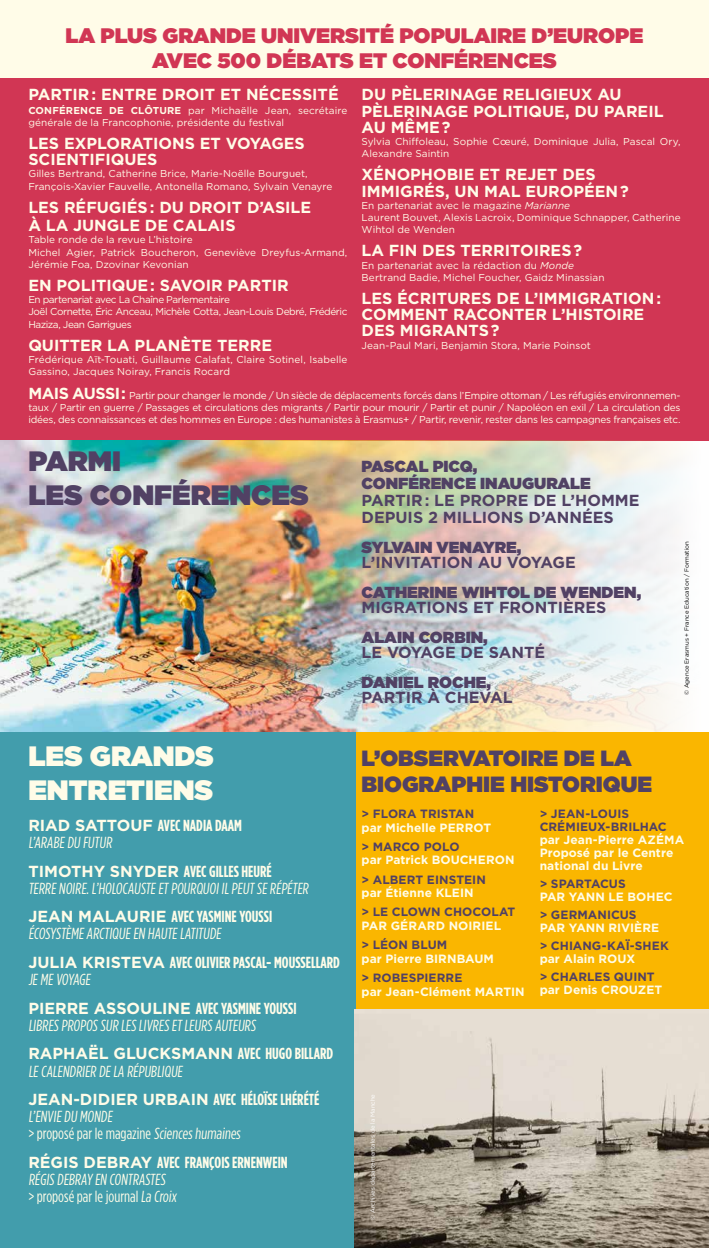
<style>
.page{position:relative;width:709px;height:1248px;background:#fff}
.page>*{position:absolute;margin:0;border:0;box-sizing:border-box;transform-origin:0 0}
.t1{font:900 28px/33.6px "Gotham HTF";color:#514164}
.t2{font:900 28px/33.6px "Gotham HTF";color:#fffce8}
.t3{font:900 22px/26.4px "Gotham HTF";color:#514164}
.t4{font:900 21px/25.2px "Gotham HTF";color:#d13654;text-align:center}
.t5{font:condensed 16px/17.2px "Gotham HTF";color:#fffce8}
.t6{font:700 16px/16.2px "Gotham HTF";color:#fffce8}
.t7{font:700 16px/17px "Gotham HTF";color:#514164}
.t8{font:900 16px/17px "Gotham HTF";color:#514164}
.t9{font:700 condensed 16px/17.2px "Gotham HTF";color:#fffce8}
.t10{font:700 12px/13px "Gotham HTF";letter-spacing:.005em;color:#fffce8}
.t11{font:700 12px/13px "Gotham HTF";letter-spacing:.005em;color:#514164}
.t12{font:10px/12.2px "Gotham";letter-spacing:.005em;color:#fffce8}
.t13{font:10px/12.2px "Gotham";letter-spacing:-.04em;color:#fffce8}
.t14{font:6px "Gotham HTF";color:#000}
.t15{font:6px "Gotham HTF";color:#fff}
.s1{font-weight:700}
.s2{font-style:italic}
.s3{font-family:"Gotham HTF";font-weight:700;font-size:16px}
.s4{font-weight:700;font-stretch:normal}
.s5{font-stretch:normal}
.s6{font-weight:400}
</style>
<div class="page">
<div style="left:0;top:0;width:709px;height:440px;background:#d13654"></div>
<img style="left:0;top:440px;width:709px;height:292px">
<div style="left:340px;top:732px;width:369px;height:515px;background:#fab600"></div>
<div style="left:0;top:732px;width:355px;height:515px;background:#429dac"></div>
<img style="left:354px;top:1009px;width:355px;height:238px">
<div style="left:0;top:0;width:709px;height:77px;background:#fffce8"></div>
<hr style="left:708px;top:947px;width:1px;height:123px;background:#ffed00">
<h3 class="t4" style="left:65px;top:23px;width:579px">LA PLUS GRANDE UNIVERSITÉ POPULAIRE D’EUROPE<br>AVEC 500 DÉBATS ET CONFÉRENCES</h3>
<h3 class="t6" style="left:28px;top:86px;width:312px">PARTIR: ENTRE DROIT ET NÉCESSITÉ</h3>
<p class="t12" style="left:28px;top:104px;width:320px"><span class="s1">CONFÉRENCE DE CLÔTURE</span> par Michaëlle Jean, secrétaire générale de la Francophonie, présidente du festival</p>
<h3 class="t6" style="left:28px;top:135px;width:278px">LES EXPLORATIONS ET VOYAGES<br>SCIENTIFIQUES</h3>
<p class="t12" style="left:28px;top:168px;width:305px">Gilles Bertrand, Catherine Brice, Marie-Noëlle Bourguet,<br>François-Xavier Fauvelle, Antonella Romano, Sylvain Venayre</p>
<h3 class="t6" style="left:28px;top:198px;width:284px;line-height:18.2px">LES RÉFUGIÉS: DU DROIT D’ASILE<br>À LA JUNGLE DE CALAIS</h3>
<p class="t12" style="left:28px;top:233px;width:320px">Table ronde de la revue L’histoire<br>Michel Agier, Patrick Boucheron, Geneviève Dreyfus-Armand,<br>Jérémie Foa, Dzovinar Kevonian</p>
<h3 class="t6" style="left:28px;top:277px;width:262px">EN POLITIQUE: SAVOIR PARTIR</h3>
<p class="t13" style="left:28px;top:293px;width:320px">En partenariat avec La Chaîne Parlementaire<br>Joël Cornette, Éric Anceau, Michèle Cotta, Jean-Louis Debré, Frédéric<br>Haziza, Jean Garrigues</p>
<h3 class="t6" style="left:28px;top:337px;width:245px">QUITTER LA PLANÈTE TERRE</h3>
<p class="t12" style="left:28px;top:353px;width:320px">Frédérique Aït-Touati, Guillaume Calafat, Claire Sotinel, Isabelle<br>Gassino, Jacques Noiray, Francis Rocard</p>
<h3 class="t6" style="left:361px;top:86px;width:303px">DU PÈLERINAGE RELIGIEUX AU<br>PÈLERINAGE POLITIQUE, DU PAREIL<br>AU MÊME?</h3>
<p class="t12" style="left:361px;top:135px;width:320px">Sylvia Chiffoleau, Sophie Cœuré, Dominique Julia, Pascal Ory,<br>Alexandre Saintin</p>
<h3 class="t6" style="left:361px;top:166px;width:269px">XÉNOPHOBIE ET REJET DES<br>IMMIGRÉS, UN MAL EUROPÉEN?</h3>
<p class="t12" style="left:361px;top:199px;width:320px">En partenariat avec le magazine <span class="s2">Marianne<br></span>Laurent Bouvet, Alexis Lacroix, Dominique Schnapper, Catherine<br>Wihtol de Wenden</p>
<h3 class="t6" style="left:361px;top:242px;width:222px">LA FIN DES TERRITOIRES?</h3>
<p class="t12" style="left:361px;top:259px;width:244px">En partenariat avec la rédaction du <span class="s2">Monde<br></span>Bertrand Badie, Michel Foucher, Gaidz Minassian</p>
<h3 class="t6" style="left:361px;top:290px;width:301px">LES ÉCRITURES DE L’IMMIGRATION:<br>COMMENT RACONTER L’HISTOIRE<br>DES MIGRANTS?</h3>
<p class="t12" style="left:361px;top:339px;width:231px">Jean-Paul Mari, Benjamin Stora, Marie Poinsot</p>
<p class="t12" style="left:28px;top:389px;width:653px;text-align:justify"><span class="s3">MAIS AUSSI:</span> Partir pour changer le monde / Un siècle de déplacements forcés dans l’Empire ottoman / Les réfugiés environnemen&shy;taux / Partir en guerre / Passages et circulations des migrants / Partir pour mourir / Partir et punir / Napoléon en exil / La circulation des idées, des connaissances et des hommes en Europe : des humanistes à Erasmus+ / Partir, revenir, rester dans les campagnes françaises etc.</p>
<h1 class="t1" style="left:28px;top:444px;width:282px">PARMI<br>LES CONFÉRENCES</h1>
<h3 class="t8" style="left:361px;top:457px;width:231px">PASCAL PICQ,<br>CONFÉRENCE INAUGURALE</h3>
<h3 class="t7" style="left:361px;top:491px;width:279px">PARTIR: LE PROPRE DE L’HOMME<br>DEPUIS 2 MILLIONS D’ANNÉES</h3>
<h3 class="t8" style="left:361px;top:538px;width:161px">SYLVAIN VENAYRE,</h3>
<h3 class="t7" style="left:361px;top:553px;width:216px">L’INVITATION AU VOYAGE</h3>
<h3 class="t8" style="left:361px;top:583px;width:281px">CATHERINE WIHTOL DE WENDEN,</h3>
<h3 class="t7" style="left:361px;top:598px;width:246px">MIGRATIONS ET FRONTIÈRES</h3>
<h3 class="t8" style="left:361px;top:628px;width:128px">ALAIN CORBIN,</h3>
<h3 class="t7" style="left:361px;top:643px;width:185px">LE VOYAGE DE SANTÉ</h3>
<h3 class="t8" style="left:361px;top:673px;width:131px">DANIEL ROCHE,</h3>
<h3 class="t7" style="left:361px;top:688px;width:152px">PARTIR À CHEVAL</h3>
<p class="t14" style="left:683px;top:694px;width:155px;rotate:-90deg">© Agence Erasmus + France Education / Formation</p>
<h1 class="t2" style="left:28px;top:738px;width:187px">LES GRANDS<br>ENTRETIENS</h1>
<h2 class="t3" style="left:361px;top:744px;width:292px">L’OBSERVATOIRE DE LA<br>BIOGRAPHIE HISTORIQUE</h2>
<p class="t11" style="left:539px;top:806px;width:129px">&gt; JEAN-LOUIS<br>CRÉMIEUX-BRILHAC</p>
<p class="t10" style="left:539px;top:832px;width:146px">par Jean-Pierre AZÉMA<br>Proposé par le Centre national du Livre</p>
<p class="t11" style="left:539px;top:876px;width:87px">&gt; SPARTACUS</p>
<p class="t10" style="left:539px;top:889px;width:134px">PAR YANN LE BOHEC</p>
<p class="t11" style="left:539px;top:907px;width:98px">&gt; GERMANICUS</p>
<p class="t10" style="left:539px;top:920px;width:121px">PAR YANN RIVIÈRE</p>
<p class="t11" style="left:539px;top:938px;width:131px">&gt; CHIANG-KAÏ-SHEK</p>
<p class="t10" style="left:539px;top:951px;width:97px">par Alain ROUX</p>
<p class="t11" style="left:539px;top:969px;width:117px">&gt; CHARLES QUINT</p>
<p class="t10" style="left:539px;top:982px;width:124px">par Denis CROUZET</p>
<p class="t11" style="left:361px;top:806px;width:114px">&gt; FLORA TRISTAN</p>
<p class="t10" style="left:361px;top:820px;width:131px">par Michelle PERROT</p>
<p class="t11" style="left:361px;top:839px;width:99px">&gt; MARCO POLO</p>
<p class="t10" style="left:361px;top:853px;width:154px">par Patrick BOUCHERON</p>
<p class="t11" style="left:361px;top:872px;width:126px">&gt; ALBERT EINSTEIN</p>
<p class="t10" style="left:361px;top:886px;width:114px">par Étienne KLEIN</p>
<p class="t11" style="left:361px;top:905px;width:155px">&gt; LE CLOWN CHOCOLAT</p>
<p class="t10" style="left:361px;top:918px;width:141px">PAR GÉRARD NOIRIEL</p>
<p class="t11" style="left:361px;top:938px;width:87px">&gt; LÉON BLUM</p>
<p class="t10" style="left:361px;top:951px;width:134px">par Pierre BIRNBAUM</p>
<p class="t11" style="left:361px;top:970px;width:102px">&gt; ROBESPIERRE</p>
<p class="t10" style="left:361px;top:984px;width:164px">par Jean-Clément MARTIN</p>
<h3 class="t5" style="left:28px;top:816px;width:215px"><span class="s4">RIAD SATTOUF</span> <span class="s1">AVEC NADIA DAAM<br></span>L’ARABE DU FUTUR</h3>
<h3 class="t5" style="left:28px;top:862px;width:284px"><span class="s4">TIMOTHY SNYDER</span> <span class="s1">AVEC GILLES HEURÉ<br></span>TERRE NOIRE.L’HOLOCAUSTE ET POURQUOIIL PEUT SE RÉPÉTER</h3>
<h3 class="t5" style="left:28px;top:907px;width:245px"><span class="s4">JEAN MALAURIE</span> <span class="s1">AVEC YASMINE YOUSSI<br></span>ÉCOSYSTÈME ARCTIQUE EN HAUTE LATITUDE</h3>
<h3 class="t9" style="left:28px;top:953px;width:313px"><span class="s5">JULIA KRISTEVA</span> AVEC OLIVIER PASCAL- MOUSSELLARD<br><span class="s6">JE ME VOYAGE</span></h3>
<h3 class="t5" style="left:28px;top:999px;width:270px"><span class="s4">PIERRE ASSOULINE</span> <span class="s1">AVEC YASMINE YOUSSI<br></span>LIBRES PROPOS SUR LES LIVRES ET LEURS AUTEURS</h3>
<h3 class="t5" style="left:28px;top:1044px;width:306px"><span class="s4">RAPHAËL GLUCKSMANN</span> <span class="s1">AVEC HUGO BILLARD<br></span>LE CALENDRIER DE LA RÉPUBLIQUE</h3>
<h3 class="t5" style="left:28px;top:1090px;width:292px"><span class="s4">JEAN-DIDIER URBAIN</span> <span class="s1">AVEC HÉLOÏSE LHÉRÉTÉ<br></span>L’ENVIE DU MONDE<br>&gt; proposé par le magazine Sciences humaines</h3>
<h3 class="t5" style="left:28px;top:1153px;width:261px"><span class="s4">RÉGIS DEBRAY</span> <span class="s1">AVEC FRANÇOIS ERNENWEIN<br></span>RÉGIS DEBRAY EN CONTRASTES<br>&gt; proposé par le journal La Croix</h3>
<p class="t15" style="left:369px;top:1219px;width:127px;rotate:-90deg">© Archives départementales de la Manche</p>
</div>
